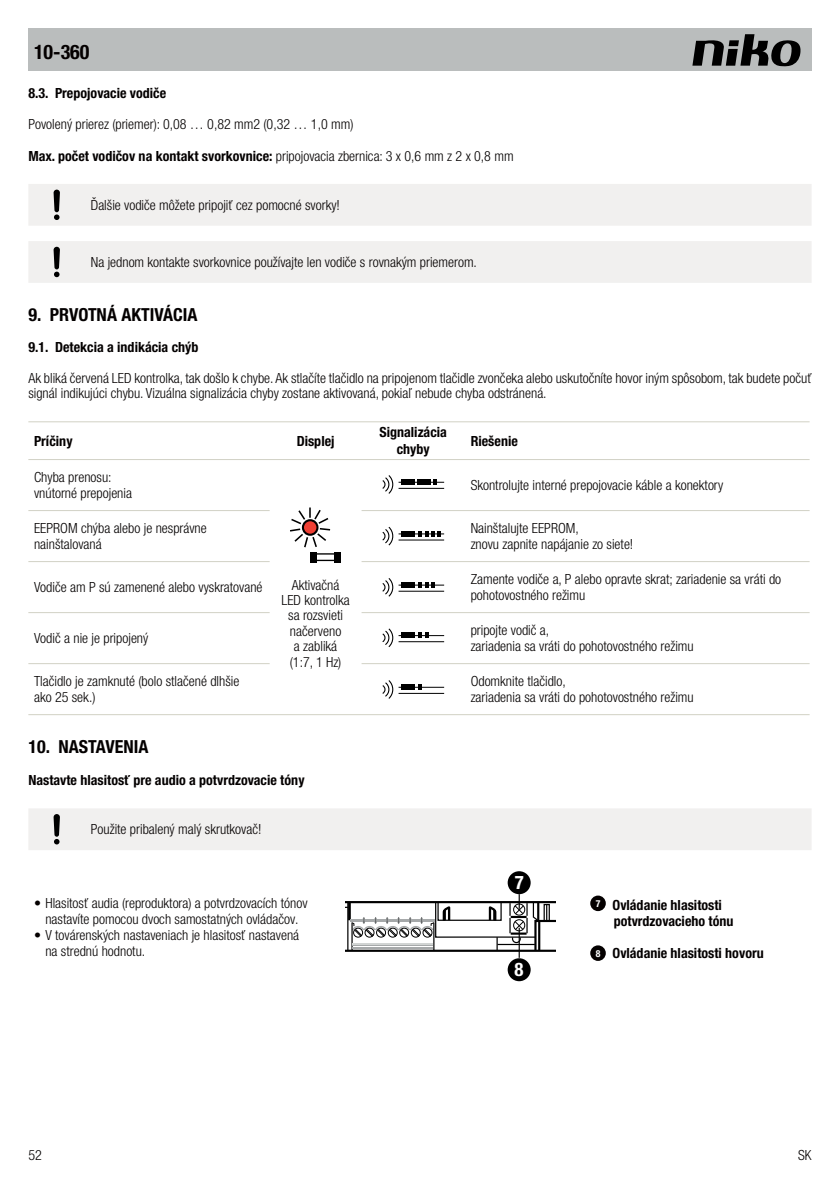
<style>
.page{position:relative;width:840px;height:1191px;background:#fff}
.page>*{position:absolute;margin:0;border:0;box-sizing:border-box;transform-origin:0 0}
.t1{font:700 condensed 20px "Helvetica Neue LT Pro";color:#040000}
.t2{font:700 condensed 18.6px "Helvetica Neue";color:#fff}
.t3{font:700 condensed 18px "Helvetica Neue LT Pro";color:#040000}
.t4{font:300 condensed 14px/15.4px "Helvetica Neue LT Pro";color:#040000}
.t5{font:700 condensed 14px/16.4px "Helvetica Neue LT Pro";color:#040000;text-align:center}
.s1{font-weight:300}
.s2{font-size:9.6px;color:#fff}
</style>
<div class="page">
<div style="left:28px;top:28px;width:783px;height:43px;background:#babdbd"></div>
<svg style="left:692px;top:34px;width:108px;height:32px"></svg>
<div style="left:28px;top:184px;width:783px;height:42px;background:#f1f0ef"></div>
<div style="left:28px;top:241px;width:783px;height:42px;background:#f1f0ef"></div>
<hr style="left:28px;top:459px;width:781px;height:1px;background:#d1d1c5">
<hr style="left:28px;top:510px;width:241px;height:1px;background:#d1d1c5">
<hr style="left:361px;top:510px;width:448px;height:1px;background:#d1d1c5">
<hr style="left:28px;top:561px;width:241px;height:1px;background:#d1d1c5">
<hr style="left:361px;top:561px;width:448px;height:1px;background:#d1d1c5">
<hr style="left:28px;top:612px;width:241px;height:1px;background:#d1d1c5">
<hr style="left:361px;top:612px;width:448px;height:1px;background:#d1d1c5">
<hr style="left:28px;top:663px;width:241px;height:1px;background:#d1d1c5">
<hr style="left:361px;top:663px;width:448px;height:1px;background:#d1d1c5">
<hr style="left:28px;top:421px;width:781px;height:1px;background:#d1d1c5">
<hr style="left:28px;top:714px;width:781px;height:1px;background:#d1d1c5">
<div style="left:310px;top:552px;width:7px;height:10px;background:#000"></div>
<div style="left:334px;top:552px;width:7px;height:10px;background:#000"></div>
<svg style="left:290px;top:507px;width:44px;height:47px"></svg>
<svg style="left:317px;top:560px;width:17px;height:1px"></svg>
<div style="left:401px;top:479px;width:13px;height:6px;background:#000"></div>
<div style="left:417px;top:479px;width:13px;height:6px;background:#000"></div>
<svg style="left:432px;top:479px;width:4px;height:6px"></svg>
<hr style="left:398px;top:482px;width:46px;height:1px;background:#000">
<hr style="left:398px;top:488px;width:46px;height:1px;background:#000">
<svg style="left:382px;top:475px;width:11px;height:19px"></svg>
<div style="left:401px;top:531px;width:13px;height:5px;background:#000"></div>
<svg style="left:418px;top:531px;width:23px;height:5px"></svg>
<hr style="left:398px;top:533px;width:46px;height:1px;background:#000">
<hr style="left:398px;top:539px;width:46px;height:1px;background:#000">
<svg style="left:382px;top:526px;width:11px;height:20px"></svg>
<div style="left:401px;top:582px;width:13px;height:6px;background:#000"></div>
<svg style="left:418px;top:582px;width:17px;height:6px"></svg>
<hr style="left:398px;top:585px;width:46px;height:1px;background:#000">
<hr style="left:398px;top:591px;width:46px;height:1px;background:#000">
<svg style="left:382px;top:578px;width:11px;height:19px"></svg>
<div style="left:401px;top:632px;width:13px;height:6px;background:#000"></div>
<svg style="left:418px;top:632px;width:10px;height:6px"></svg>
<hr style="left:398px;top:635px;width:46px;height:1px;background:#000">
<hr style="left:398px;top:641px;width:46px;height:1px;background:#000">
<svg style="left:382px;top:628px;width:11px;height:19px"></svg>
<svg style="left:418px;top:684px;width:3px;height:6px"></svg>
<div style="left:401px;top:684px;width:13px;height:6px;background:#000"></div>
<hr style="left:398px;top:687px;width:46px;height:1px;background:#000">
<hr style="left:398px;top:693px;width:46px;height:1px;background:#000">
<svg style="left:382px;top:680px;width:11px;height:19px"></svg>
<div style="left:28px;top:809px;width:783px;height:41px;background:#f1f0ef"></div>
<div style="left:507px;top:958px;width:23px;height:23px;background:#000;border-radius:50%"></div>
<div style="left:507px;top:871px;width:23px;height:23px;background:#000;border-radius:50%"></div>
<hr style="left:518px;top:927px;width:1px;height:30px;background:#000">
<svg style="left:345px;top:894px;width:209px;height:58px"></svg>
<div style="left:590px;top:895px;width:15px;height:16px;background:#040000;border-radius:50%"></div>
<div style="left:590px;top:945px;width:15px;height:16px;background:#040000;border-radius:50%"></div>
<h1 class="t1" style="left:34px;top:45px;width:57px">10-360</h1>
<p class="t5" style="left:28px;top:86px;width:139px">8.3. Prepojovacie vodiče</p>
<p class="t4" style="left:28px;top:118px;width:326px">Povolený prierez (priemer): 0,08 … 0,82 mm2 (0,32 … 1,0 mm)</p>
<p class="t5" style="left:28px;top:149px;width:486px">Max. počet vodičov na kontakt svorkovnice: <span class="s1">pripojovacia zbernica: 3 x 0,6 mm z 2 x 0,8 mm</span></p>
<p class="t4" style="left:91px;top:199px;width:250px">Ďalšie vodiče môžete pripojiť cez pomocné svorky!</p>
<p class="t4" style="left:91px;top:256px;width:387px">Na jednom kontakte svorkovnice používajte len vodiče s rovnakým priemerom.</p>
<p class="t3" style="left:28px;top:308px;width:170px">9. PRVOTNÁ AKTIVÁCIA</p>
<p class="t5" style="left:28px;top:340px;width:171px">9.1. Detekcia a indikácia chýb</p>
<p class="t4" style="left:28px;top:372px;width:784px">Ak bliká červená LED kontrolka, tak došlo k chybe. Ak stlačíte tlačidlo na pripojenom tlačidle zvončeka alebo uskutočníte hovor iným spôsobom, tak budete počuť signál indikujúci chybu. Vizuálna signalizácia chyby zostane aktivovaná, pokiaľ nebude chyba odstránená.</p>
<p class="t5" style="left:34px;top:434px;width:40px">Príčiny</p>
<p class="t5" style="left:296px;top:434px;width:39px">Displej</p>
<p class="t5" style="left:379px;top:426px;width:69px">Signalizácia chyby</p>
<p class="t5" style="left:470px;top:434px;width:49px">Riešenie</p>
<p class="t4" style="left:34px;top:471px;width:99px">Chyba prenosu: vnútorné prepojenia</p>
<p class="t4" style="left:470px;top:479px;width:254px">Skontrolujte interné prepojovacie káble a konektory</p>
<p class="t4" style="left:34px;top:522px;width:174px">EEPROM chýba alebo je nesprávne nainštalovaná</p>
<p class="t4" style="left:470px;top:522px;width:164px">Nainštalujte EEPROM,<br>znovu zapnite napájanie zo siete!</p>
<p class="t4" style="left:34px;top:581px;width:230px">Vodiče am P sú zamenené alebo vyskratované</p>
<p class="t4" style="left:470px;top:573px;width:312px">Zamente vodiče a, P alebo opravte skrat; zariadenie sa vráti do pohotovostného režimu</p>
<p class="t4" style="left:34px;top:632px;width:116px">Vodič a nie je pripojený</p>
<p class="t4" style="left:470px;top:624px;width:224px">pripojte vodič a,<br>zariadenia sa vráti do pohotovostného režimu</p>
<p class="t4" style="left:34px;top:675px;width:207px">Tlačidlo je zamknuté (bolo stlačené dlhšie ako 25 sek.)</p>
<p class="t4" style="left:470px;top:675px;width:224px">Odomknite tlačidlo,<br>zariadenia sa vráti do pohotovostného režimu</p>
<p class="t3" style="left:28px;top:740px;width:122px">10. NASTAVENIA</p>
<p class="t5" style="left:28px;top:773px;width:277px">Nastavte hlasitosť pre audio a potvrdzovacie tóny</p>
<p class="t4" style="left:91px;top:823px;width:172px">Použite pribalený malý skrutkovač!</p>
<p class="t4" style="left:281px;top:579px;width:70px;text-align:center">Aktivačná<br>LED kontrolka sa rozsvieti načerveno<br>a zabliká (1:7, 1 Hz)</p>
<p class="t4" style="left:34px;top:896px;width:275px;line-height:16px;text-align:center">• Hlasitosť audia (reproduktora) a potvrdzovacích tónov nastavíte pomocou dvoch samostatných ovládačov.</p>
<p class="t4" style="left:45px;top:928px;width:255px;line-height:16px;text-indent:-11px">• V továrenských nastaveniach je hlasitosť nastavená na strednú hodnotu.</p>
<h2 class="t2" style="left:514px;top:871px;width:10px">7</h2>
<h2 class="t2" style="left:514px;top:958px;width:10px">8</h2>
<p class="t5" style="left:613px;top:898px;width:121px;text-align:left;text-indent:-18px"><sup>7</sup> Ovládanie hlasitosti potvrdzovacieho tónu</p>
<p class="t5" style="left:595px;top:946px;width:169px"><span class="s2">8</span> Ovládanie hlasitosti hovoru</p>
<p class="t4" style="left:28px;top:1149px;width:15px">52</p>
<p class="t4" style="left:797px;top:1149px;width:15px">SK</p>
</div>
